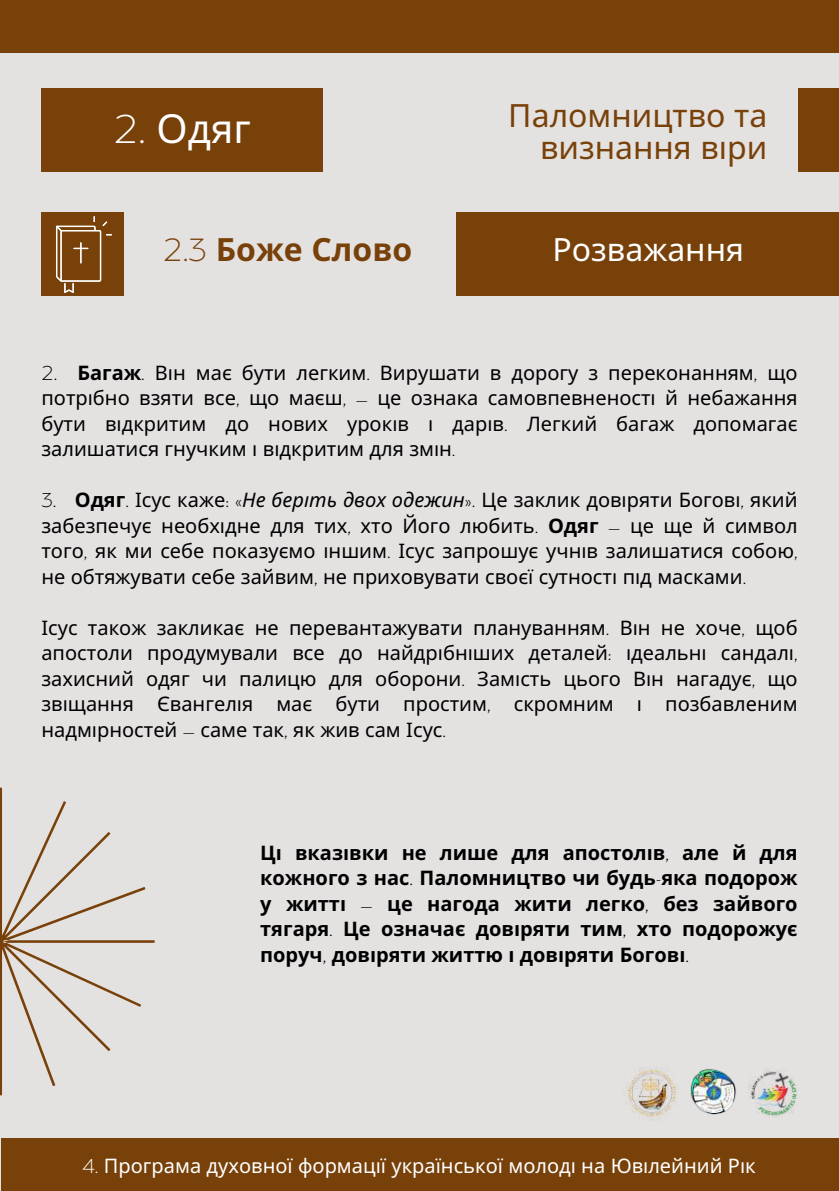
<style>
.page{position:relative;width:839px;height:1191px;background:#fff}
.page>*{position:absolute;margin:0;border:0;box-sizing:border-box;transform-origin:0 0}
.t1{font:40px "Noto Sans";color:#fff}
.t2{font:32px/31.6px "Noto Sans";color:#784109;text-align:right}
.t3{font:700 32px "Noto Sans";color:#784109}
.t4{font:32px "Noto Sans";color:#fff}
.t5{font:20px/25.6px "Noto Sans";color:#000;text-align:justify}
.t6{font:700 20px/25.6px "Noto Sans";color:#000;text-align:justify}
.t7{font:20px "Noto Sans";color:#fff}
.s1{font-family:"Balgin";font-weight:200}
.s2{font-weight:700}
.s3{font-style:italic}
</style>
<div class="page">
<div style="left:0;top:0;width:838px;height:1191px;background:#e4e1e1"></div>
<div style="left:0;top:0;width:838px;height:53px;background:#784109"></div>
<div style="left:1px;top:1138px;width:837px;height:53px;background:#784109"></div>
<img style="left:624px;top:1068px;width:54px;height:51px">
<img style="left:690px;top:1069px;width:46px;height:45px">
<img style="left:748px;top:1069px;width:49px;height:49px">
<div style="left:456px;top:212px;width:382px;height:84px;background:#784109"></div>
<div style="left:41px;top:88px;width:282px;height:84px;background:#784109"></div>
<div style="left:41px;top:212px;width:83px;height:84px;background:#784109"></div>
<svg style="left:56px;top:216px;width:55px;height:77px"></svg>
<div style="left:797px;top:88px;width:41px;height:84px;background:#784109"></div>
<svg style="left:0;top:788px;width:154px;height:307px"></svg>
<h1 class="t1" style="left:114px;top:101px;width:138px"><span class="s1">2.</span> Одяг</h1>
<h2 class="t3" style="left:163px;top:227px;width:251px"><span class="s1">2.3</span> Боже Слово</h2>
<h2 class="t2" style="left:508px;top:99px;width:261px">Паломництво та визнання ві ри</h2>
<h2 class="t4" style="left:552px;top:227px;width:193px">Розважання</h2>
<p class="t5" style="left:41px;top:359px;width:757px"><span class="s1">2.</span> <span class="s2">Багаж</span><span class="s1">.</span> Ві н має бути легким<span class="s1">.</span> Вирушати в дорогу з переконанням<span class="s1">,</span> що потрібно взяти все<span class="s1">,</span> що маєш<span class="s1">, —</span> це ознака самовпевненості й небажання бути відкритим до нових урокі в і дарі в<span class="s1">.</span> Легкий багаж допомагає залишатися гнучким і відкритим для змі н<span class="s1">.</span></p>
<p class="t5" style="left:41px;top:487px;width:757px"><span class="s1">3.</span> <span class="s2">Одяг</span><span class="s1">.</span> Ісус каже<span class="s1">: «</span><span class="s3">Не беріть двох одежин</span><span class="s1">».</span> Це заклик дові ряти Богові<span class="s1">,</span> який забезпечує необхідне для тих<span class="s1">,</span> хто Його любить<span class="s1">.</span> <span class="s2">Одяг</span> <span class="s1">—</span> це ще й символ того<span class="s1">,</span> як ми себе показуємо і ншим<span class="s1">.</span> Ісус запрошує учні в залишатися собою<span class="s1">, </span>не обтяжувати себе зайвим<span class="s1">,</span> не приховувати своєї сутності під масками<span class="s1">.</span></p>
<p class="t5" style="left:41px;top:614px;width:757px">Ісус також закликає не перевантажувати плануванням<span class="s1">.</span> Ві н не хоче<span class="s1">,</span> щоб апостоли продумували все до найдрі бні ших деталей<span class="s1">:</span> ідеальні сандалі<span class="s1">, </span>захисний одяг чи палицю для оборони<span class="s1">.</span> Замість цього Ві н нагадує<span class="s1">,</span> що зві щання Євангелія має бути простим<span class="s1">,</span> скромним і</p>
<p class="t5" style="left:665px;top:691px;width:134px">позбавленим</p>
<p class="t5" style="left:41px;top:716px;width:406px">надмі рностей <span class="s1">—</span> саме так<span class="s1">,</span> як жив сам Ісус<span class="s1">.</span></p>
<p class="t6" style="left:260px;top:839px;width:539px">Ці вказі вки не лише для апостолі в<span class="s1">,</span> але й для кожного з нас<span class="s1">.</span> Паломництво чи будь<span class="s1">-</span>яка подорож у житті <span class="s1">—</span> це нагода жити легко<span class="s1">,</span> без зайвого тягаря<span class="s1">.</span> Це означає дові ряти тим<span class="s1">,</span> хто подорожує поруч<span class="s1">,</span> дові ряти життю і дові ряти Богові<span class="s1">.</span></p>
<p class="t7" style="left:82px;top:1151px;width:675px"><span class="s1">4.</span> Програма духовної формації української молоді на Ювілейний Рі к</p>
</div>
